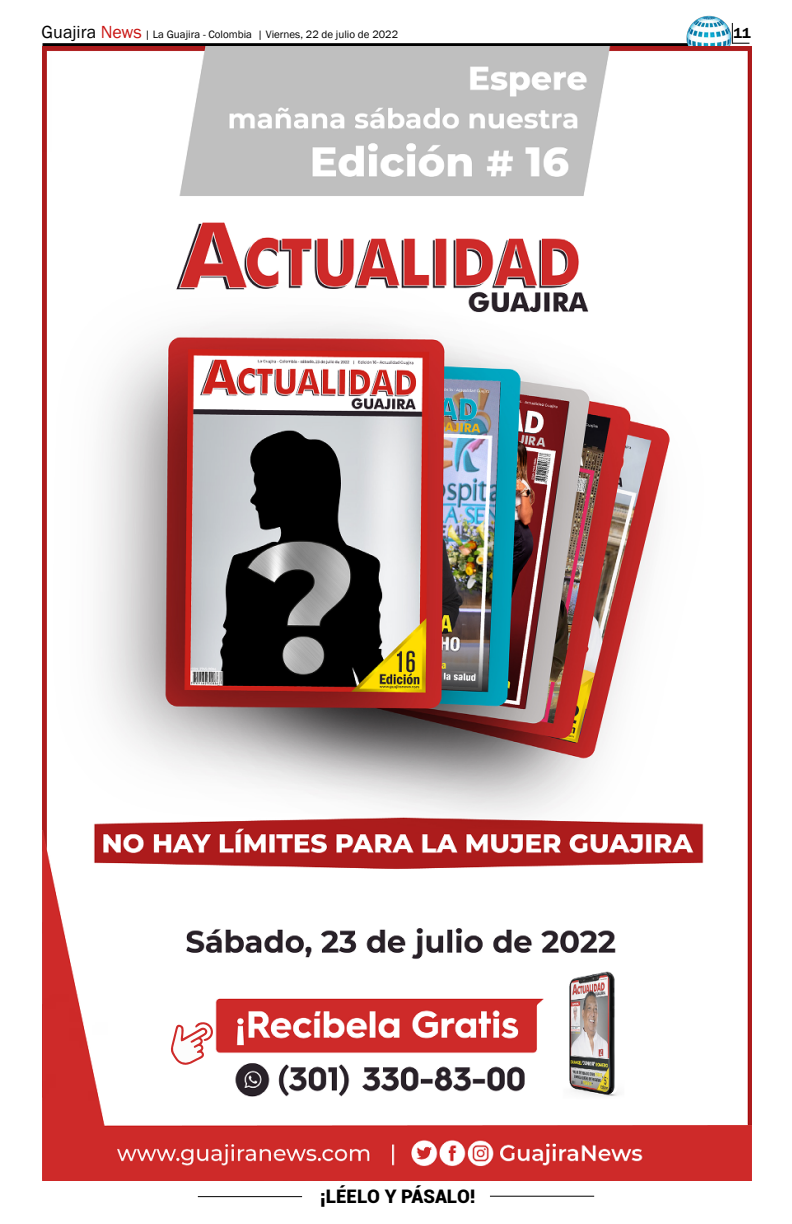
<style>
.page{position:relative;width:792px;height:1224px;background:#fff}
.page>*{position:absolute;margin:0;border:0;box-sizing:border-box;transform-origin:0 0}
.t1{font:900 18.7px "Roboto";color:#000}
.t2{font:600 14.7px "Franklin Gothic";color:#000}
.t3{font:11px "Franklin Gothic";color:#000}
.s1{font-size:18px}
.s2{font-size:18px;color:#c91311}
</style>
<div class="page">
<hr style="left:198px;top:1196px;width:104px;height:1px;background:#000">
<hr style="left:490px;top:1196px;width:104px;height:1px;background:#000">
<hr style="left:43px;top:43px;width:652px;height:3px;background:#000">
<img style="left:685px;top:15px;width:47px;height:31px">
<svg style="left:732px;top:23px;width:17px;height:21px"></svg>
<img style="left:43px;top:46px;width:708px;height:1134px">
<svg style="left:170px;top:1021px;width:44px;height:46px"></svg>
<p class="t3" style="left:42px;top:28px;width:358px"><span class="s1">Guajira</span> <span class="s2">News</span> | La Guajira - Colombia | Viernes, 22 de julio de 2022</p>
<h2 class="t2" style="left:733px;top:24px;width:19px">11</h2>
<h1 class="t1" style="left:320px;top:1183px;width:157px">¡LÉELO Y PÁSALO!</h1>
</div>
